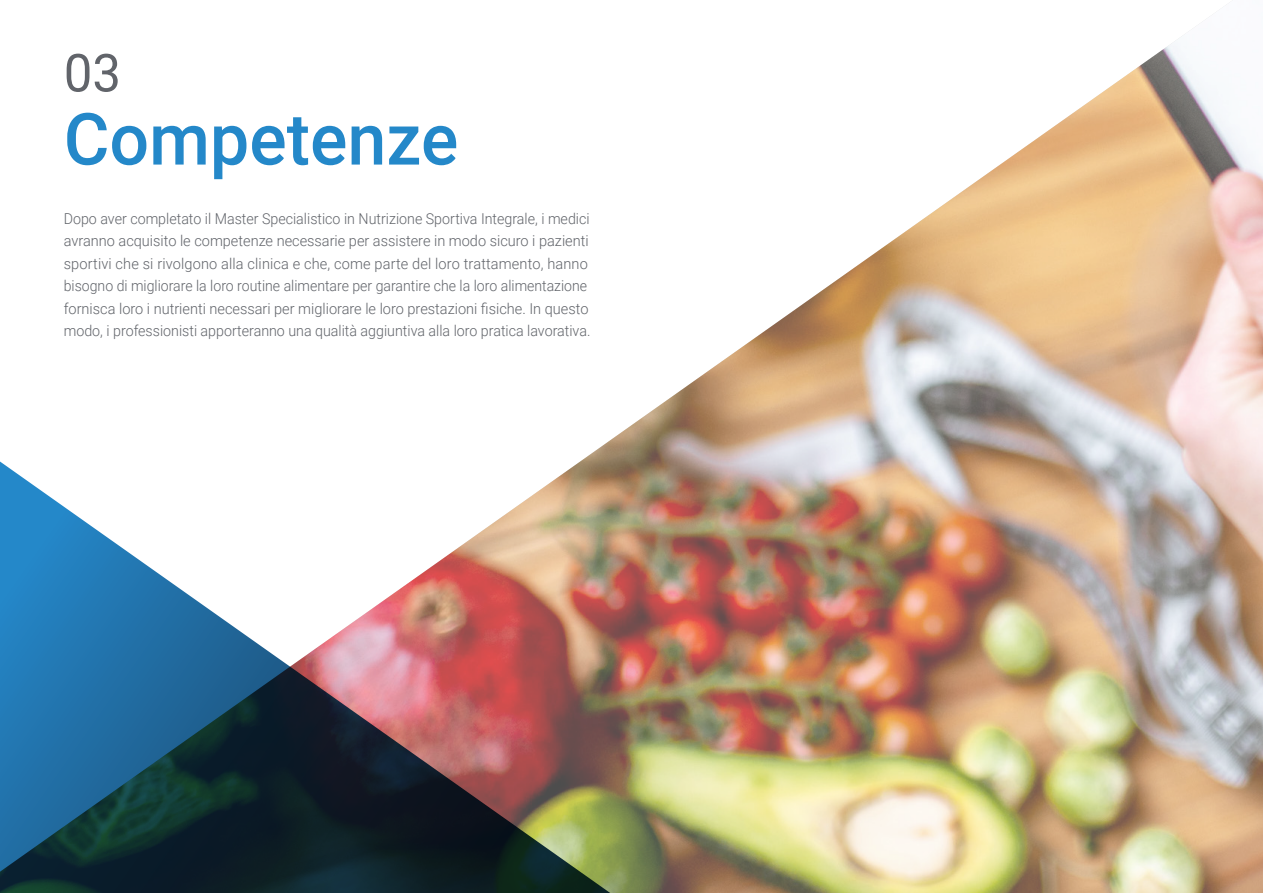
<style>
.page{position:relative;width:1263px;height:893px;background:#fff}
.page>*{position:absolute;margin:0;border:0;box-sizing:border-box;transform-origin:0 0}
.t1{font:500 72px "Roboto";color:#2488c9}
.t2{font:52.5px "Roboto";color:#61646a}
.t3{font:300 15px/22.5px "Roboto";color:#61646a;scale:.95 1}
</style>
<div class="page">
<img style="left:602px;top:14px;width:661px;height:879px">
<svg style="left:0;top:446px;width:640px;height:447px"></svg>
<h2 class="t2" style="left:64px;top:36px;width:59px">03</h2>
<h1 class="t1" style="left:64px;top:89px;width:396px">Competenze</h1>
<p class="t3" style="left:64px;top:207px;width:556px">Dopo aver completato il Master Specialistico in Nutrizione Sportiva Integrale, i medici avranno acquisito le competenze necessarie per assistere in modo sicuro i pazienti sportivi che si rivolgono alla clinica e che, come parte del loro trattamento, hanno bisogno di migliorare la loro routine alimentare per garantire che la loro alimentazione fornisca loro i nutrienti necessari per migliorare le loro prestazioni fisiche. In questo modo, i professionisti apporteranno una qualità aggiuntiva alla loro pratica lavorativa.</p>
</div>
